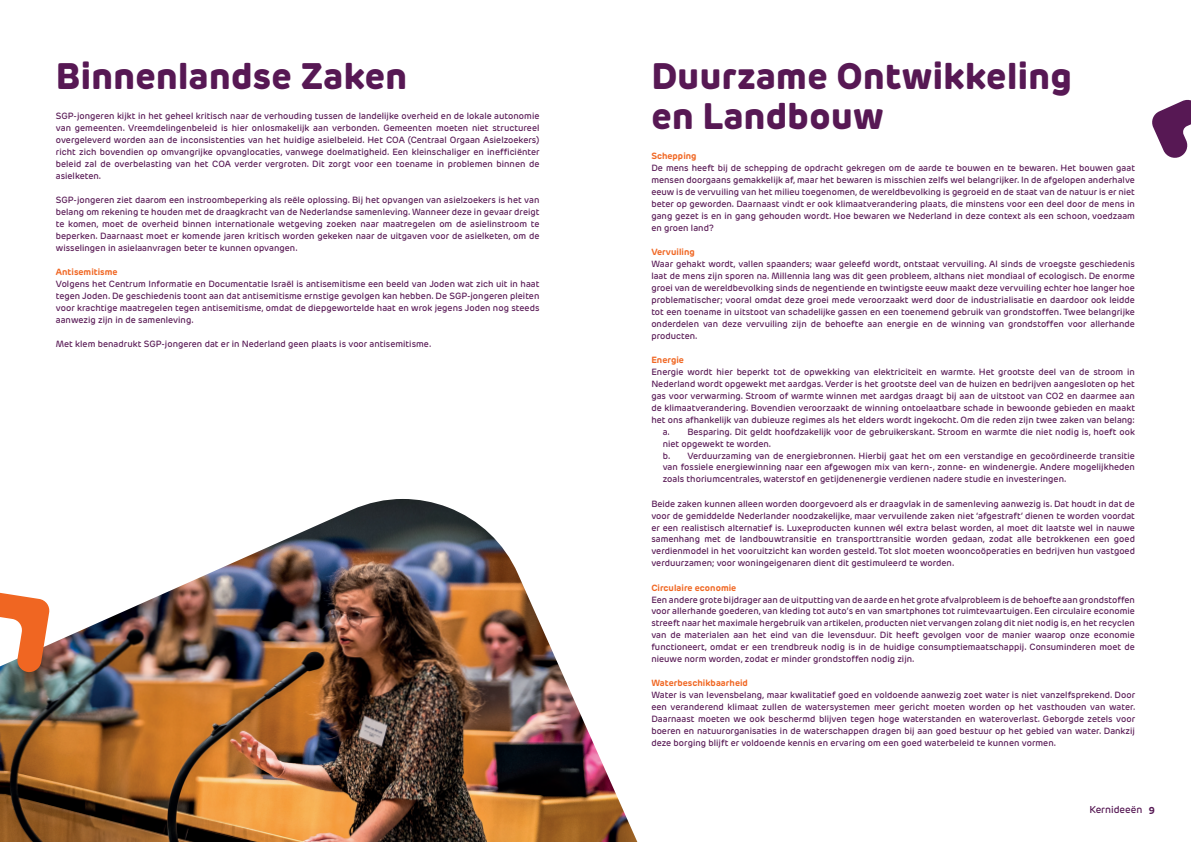
<style>
.page{position:relative;width:1191px;height:842px;background:#fff}
.page>*{position:absolute;margin:0;border:0;box-sizing:border-box;transform-origin:0 0}
.t1{font:800 36px/40px "New Rubrik Edge";letter-spacing:.01em;color:#571854}
.t2{font:500 10px "New Rubrik Edge";color:#541652}
.t3{font:500 9px/12px "New Rubrik Edge";letter-spacing:.005em;color:#571854;text-align:justify}
.t4{font:700 9px "New Rubrik Edge";letter-spacing:.005em;color:#f06622}
.s1{font-weight:700}
</style>
<div class="page">
<img style="left:0;top:499px;width:637px;height:343px">
<svg style="left:1152px;top:99px;width:39px;height:59px"></svg>
<svg style="left:0;top:590px;width:50px;height:82px"></svg>
<h1 class="t1" style="left:56px;top:56px;width:353px">Binnenlandse Zaken</h1>
<p class="t3" style="left:56px;top:109px;width:485px">SGP-jongeren kijkt in het geheel kritisch naar de verhouding tussen de landelijke overheid en de lokale autonomie van gemeenten. Vreemdelingenbeleid is hier onlosmakelijk aan verbonden. Gemeenten moeten niet structureel overgeleverd worden aan de inconsistenties van het huidige asielbeleid. Het COA (Centraal Orgaan Asielzoekers) richt zich bovendien op omvangrijke opvanglocaties, vanwege doelmatigheid. Een kleinschaliger en inefficiënter beleid zal de overbelasting van het COA verder vergroten. Dit zorgt voor een toename in problemen binnen de asielketen.</p>
<p class="t3" style="left:56px;top:193px;width:485px">SGP-jongeren ziet daarom een instroombeperking als reële oplossing. Bij het opvangen van asielzoekers is het van belang om rekening te houden met de draagkracht van de Nederlandse samenleving. Wanneer deze in gevaar dreigt te komen, moet de overheid binnen internationale wetgeving zoeken naar maatregelen om de asielinstroom te beperken. Daarnaast moet er komende jaren kritisch worden gekeken naar de uitgaven voor de asielketen, om de wisselingen in asielaanvragen beter te kunnen opvangen.</p>
<p class="t4" style="left:56px;top:266px;width:63px">Antisemitisme</p>
<p class="t3" style="left:56px;top:277px;width:485px">Volgens het Centrum Informatie en Documentatie Israël is antisemitisme een beeld van Joden wat zich uit in haat tegen Joden. De geschiedenis toont aan dat antisemitisme ernstige gevolgen kan hebben. De SGP-jongeren pleiten voor krachtige maatregelen tegen antisemitisme, omdat de diepgewortelde haat en wrok jegens Joden nog steeds aanwezig zijn in de samenleving.</p>
<p class="t3" style="left:56px;top:337px;width:377px">Met klem benadrukt SGP-jongeren dat er in Nederland geen plaats is voor antisemitisme.</p>
<h1 class="t1" style="left:651px;top:56px;width:422px">Duurzame Ontwikkeling en Landbouw</h1>
<p class="t4" style="left:651px;top:150px;width:47px">Schepping</p>
<p class="t3" style="left:651px;top:161px;width:485px">De mens heeft bij de schepping de opdracht gekregen om de aarde te bouwen en te bewaren. Het bouwen gaat mensen doorgaans gemakkelijk af, maar het bewaren is misschien zelfs wel belangrijker. In de afgelopen anderhalve eeuw is de vervuiling van het milieu toegenomen, de wereldbevolking is gegroeid en de staat van de natuur is er niet beter op geworden. Daarnaast vindt er ook klimaatverandering plaats, die minstens voor een deel door de mens in gang gezet is en in gang gehouden wordt. Hoe bewaren we Nederland in deze context als een schoon, voedzaam en groen land?</p>
<p class="t4" style="left:651px;top:246px;width:45px">Vervuiling</p>
<p class="t3" style="left:651px;top:257px;width:485px">Waar gehakt wordt, vallen spaanders; waar geleefd wordt, ontstaat vervuiling. Al sinds de vroegste geschiedenis laat de mens zijn sporen na. Millennia lang was dit geen probleem, althans niet mondiaal of ecologisch. De enorme groei van de wereldbevolking sinds de negentiende en twintigste eeuw maakt deze vervuiling echter hoe langer hoe problematischer; vooral omdat deze groei mede veroorzaakt werd door de industrialisatie en daardoor ook leidde tot een toename in uitstoot van schadelijke gassen en een toenemend gebruik van grondstoffen. Twee belangrijke onderdelen van deze vervuiling zijn de behoefte aan energie en de winning van grondstoffen voor allerhande producten.</p>
<p class="t4" style="left:651px;top:354px;width:34px">Energie</p>
<p class="t3" style="left:651px;top:365px;width:485px">Energie wordt hier beperkt tot de opwekking van elektriciteit en warmte. Het grootste deel van de stroom in</p>
<p class="t3" style="left:651px;top:377px;width:485px">Nederland wordt opgewekt met aardgas. Verder is het grootste deel van de huizen en bedrijven aangesloten op het</p>
<p class="t3" style="left:651px;top:389px;width:485px">gas voor verwarming. Stroom of warmte winnen met aardgas draagt bij aan de uitstoot van CO2 en daarmee aan</p>
<p class="t3" style="left:651px;top:401px;width:485px">de klimaatverandering. Bovendien veroorzaakt de winning ontoelaatbare schade in bewoonde gebieden en maakt</p>
<p class="t3" style="left:651px;top:413px;width:485px">het ons afhankelijk van dubieuze regimes als het elders wordt ingekocht. Om die reden zijn twee zaken van belang:</p>
<p class="t3" style="left:662px;top:425px;width:474px">a. Besparing. Dit geldt hoofdzakelijk voor de gebruikerskant. Stroom en warmte die niet nodig is, hoeft ook</p>
<p class="t3" style="left:662px;top:437px;width:110px">niet opgewekt te worden.</p>
<p class="t3" style="left:662px;top:449px;width:474px">b. Verduurzaming van de energiebronnen. Hierbij gaat het om een verstandige en gecoördineerde transitie</p>
<p class="t3" style="left:662px;top:461px;width:474px">van fossiele energiewinning naar een afgewogen mix van kern-, zonne- en windenergie. Andere mogelijkheden</p>
<p class="t3" style="left:662px;top:473px;width:405px">zoals thoriumcentrales, waterstof en getijdenenergie verdienen nadere studie en investeringen.</p>
<p class="t3" style="left:651px;top:497px;width:485px">Beide zaken kunnen alleen worden doorgevoerd als er draagvlak in de samenleving aanwezig is. Dat houdt in dat de voor de gemiddelde Nederlander noodzakelijke, maar vervuilende zaken niet ‘afgestraft’ dienen te worden voordat er een realistisch alternatief is. Luxeproducten kunnen wél extra belast worden, al moet dit laatste wel in nauwe samenhang met de landbouwtransitie en transporttransitie worden gedaan, zodat alle betrokkenen een goed verdienmodel in het vooruitzicht kan worden gesteld. Tot slot moeten wooncoöperaties en bedrijven hun vastgoed verduurzamen; voor woningeigenaren dient dit gestimuleerd te worden.</p>
<p class="t4" style="left:651px;top:582px;width:86px">Circulaire economie</p>
<p class="t3" style="left:651px;top:593px;width:485px">Een andere grote bijdrager aan de uitputting van de aarde en het grote afvalprobleem is de behoefte aan grondstoffen voor allerhande goederen, van kleding tot auto’s en van smartphones tot ruimtevaartuigen. Een circulaire economie streeft naar het maximale hergebruik van artikelen, producten niet vervangen zolang dit niet nodig is, en het recyclen van de materialen aan het eind van die levensduur. Dit heeft gevolgen voor de manier waarop onze economie functioneert, omdat er een trendbreuk nodig is in de huidige consumptiemaatschappij. Consuminderen moet de nieuwe norm worden, zodat er minder grondstoffen nodig zijn.</p>
<p class="t4" style="left:651px;top:678px;width:98px">Waterbeschikbaarheid</p>
<p class="t3" style="left:651px;top:689px;width:485px">Water is van levensbelang, maar kwalitatief goed en voldoende aanwezig zoet water is niet vanzelfsprekend. Door een veranderend klimaat zullen de watersystemen meer gericht moeten worden op het vasthouden van water.<br>Daarnaast moeten we ook beschermd blijven tegen hoge waterstanden en wateroverlast. Geborgde zetels voor boeren en natuurorganisaties in de waterschappen dragen bij aan goed bestuur op het gebied van water. Dankzij deze borging blijft er voldoende kennis en ervaring om een goed waterbeleid te kunnen vormen.</p>
<p class="t2" style="left:1089px;top:804px;width:67px">Kernideeën <span class="s1">9</span></p>
</div>
